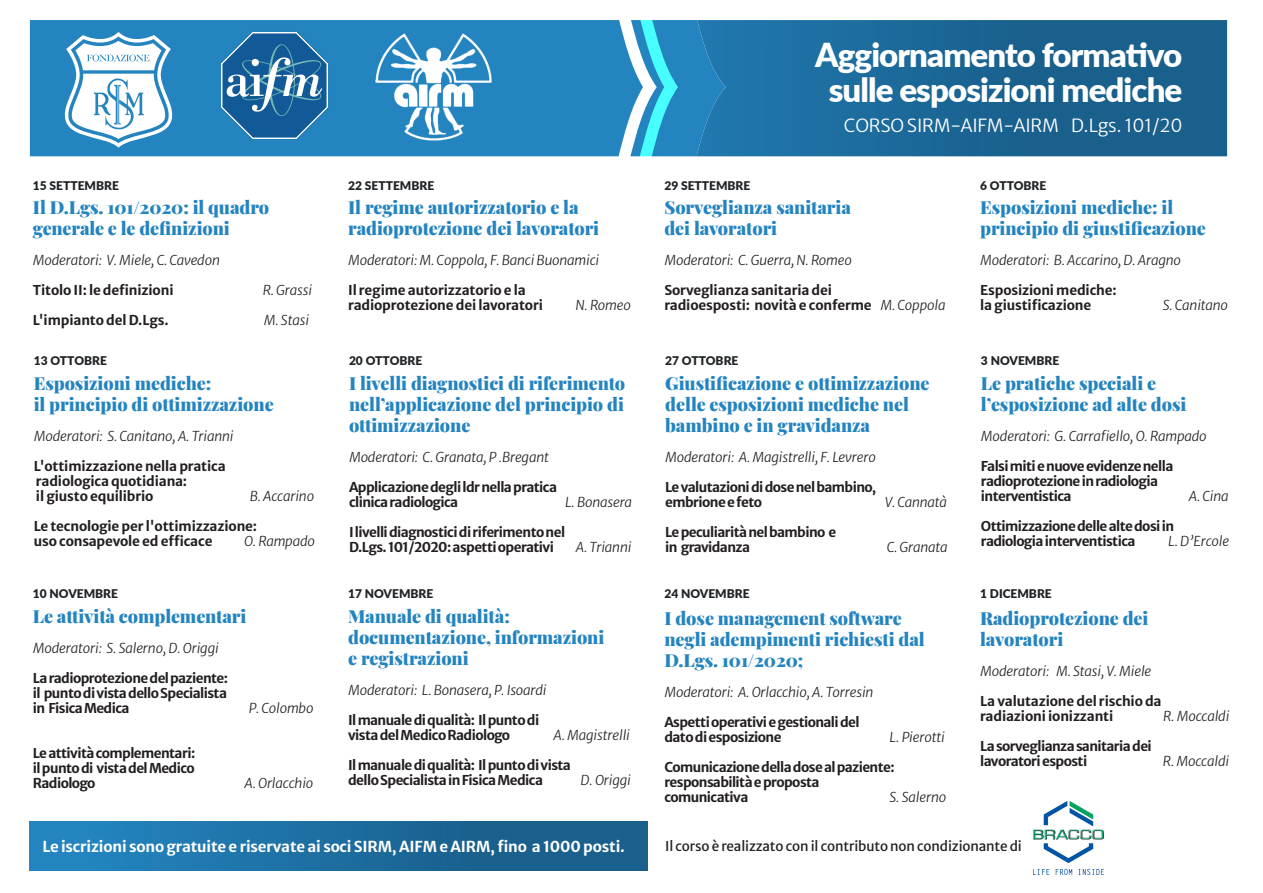
<style>
.page{position:relative;width:1263px;height:893px;background:#fff}
.page>*{position:absolute;margin:0;border:0;box-sizing:border-box;transform-origin:0 0}
.t1{font:900 33px/34.5px "Lato";letter-spacing:-.025em;color:#fff;text-align:center}
.t2{font:900 18px/21px "Playfair Display";letter-spacing:-.005em;color:#2484c0}
.t3{font:300 18px "Merriweather Sans";letter-spacing:-.01em;color:#fff}
.t4{font:700 15px "Merriweather Sans";letter-spacing:-.01em;color:#fff}
.t5{font:700 13.5px/15px "Merriweather Sans";letter-spacing:-.045em;color:#231f20}
.t6{font:italic 300 13.5px "Merriweather Sans";letter-spacing:-.01em;color:#231f20}
.t7{font:700 13.5px/15px "Merriweather Sans";letter-spacing:-.01em;color:#231f20}
.t8{font:13.5px "Merriweather Sans";letter-spacing:-.01em;color:#231f20}
.t9{font:900 12px "Lato";color:#202427}
.s1{font-weight:300;font-style:italic}
</style>
<div class="page">
<div style="left:30px;top:20px;width:667px;height:136px;background:#2484c0"></div>
<svg style="left:697px;top:20px;width:530px;height:136px;background:#1b6798"></svg>
<img style="left:217px;top:29px;width:114px;height:113px">
<svg style="left:617px;top:20px;width:61px;height:137px"></svg>
<svg style="left:54px;top:32px;width:129px;height:116px"></svg>
<div style="left:30px;top:821px;width:617px;height:49px;background:linear-gradient(to right,#2485c1,#175882)"></div>
<img style="left:376px;top:34px;width:115px;height:106px">
<img style="left:1032px;top:801px;width:72px;height:73px">
<h1 class="t1" style="left:815px;top:36px;width:369px">Aggiornamento formativo sulle esposizioni mediche</h1>
<h2 class="t3" style="left:844px;top:110px;width:340px">CORSO SIRM-AIFM-AIRM D.Lgs. 101/20</h2>
<p class="t9" style="left:33px;top:176px;width:88px">15 SETTEMBRE</p>
<p class="t9" style="left:348px;top:176px;width:88px">22 SETTEMBRE</p>
<p class="t9" style="left:664px;top:176px;width:88px">29 SETTEMBRE</p>
<p class="t9" style="left:980px;top:176px;width:68px">6 OTTOBRE</p>
<h2 class="t2" style="left:33px;top:196px;width:238px">Il D.Lgs. 101/2020: il quadro generale e le definizioni</h2>
<p class="t6" style="left:33px;top:248px;width:189px">Moderatori: V. Miele, C. Cavedon</p>
<p class="t7" style="left:33px;top:281px;width:142px">Titolo II: le definizioni</p>
<p class="t6" style="left:263px;top:278px;width:51px">R. Grassi</p>
<p class="t7" style="left:33px;top:311px;width:137px">L'impianto del D.Lgs.</p>
<p class="t6" style="left:264px;top:308px;width:47px">M. Stasi</p>
<h2 class="t2" style="left:348px;top:196px;width:253px">Il regime autorizzatorio e la radioprotezione dei lavoratori</h2>
<p class="t6" style="left:348px;top:248px;width:253px">Moderatori: M. Coppola, F. Banci Buonamici</p>
<p class="t7" style="left:348px;top:281px;width:196px">Il regime autorizzatorio e la radioprotezione dei lavoratori</p>
<h2 class="t2" style="left:664px;top:196px;width:188px">Sorveglianza sanitaria dei lavoratori</h2>
<p class="t6" style="left:664px;top:248px;width:189px">Moderatori: C. Guerra, N. Romeo</p>
<p class="t7" style="left:664px;top:281px;width:283px">Sorveglianza sanitaria dei<br>radioesposti: novità e conferme <span class="s1">M. Coppola</span></p>
<h2 class="t2" style="left:980px;top:196px;width:227px">Esposizioni mediche: il principio di giustificazione</h2>
<p class="t6" style="left:980px;top:248px;width:202px">Moderatori: B. Accarino, D. Aragno</p>
<p class="t7" style="left:980px;top:281px;width:138px">Esposizioni mediche: la giustificazione</p>
<p class="t6" style="left:1163px;top:293px;width:67px">S. Canitano</p>
<p class="t6" style="left:575px;top:293px;width:57px">N. Romeo</p>
<p class="t9" style="left:34px;top:351px;width:75px">13 OTTOBRE</p>
<p class="t9" style="left:349px;top:351px;width:75px">20 OTTOBRE</p>
<p class="t9" style="left:665px;top:351px;width:75px">27 OTTOBRE</p>
<p class="t9" style="left:981px;top:351px;width:80px">3 NOVEMBRE</p>
<h2 class="t2" style="left:34px;top:371px;width:241px">Esposizioni mediche:<br>il principio di ottimizzazione</h2>
<p class="t6" style="left:34px;top:423px;width:201px">Moderatori: S. Canitano, A. Trianni</p>
<p class="t7" style="left:34px;top:457px;width:194px">L'ottimizzazione nella pratica radiologica quotidiana:<br>il giusto equilibrio</p>
<h2 class="t2" style="left:349px;top:371px;width:278px;text-align:justify">I livelli diagnostici di riferimento nell’applicazione del principio di ottimizzazione</h2>
<p class="t6" style="left:349px;top:444px;width:201px">Moderatori: C. Granata, P .Bregant</p>
<p class="t5" style="left:349px;top:478px;width:209px">Applicazione degli ldr nella pratica clinica radiologica</p>
<h2 class="t2" style="left:665px;top:371px;width:266px">Giustificazione e ottimizzazione delle esposizioni mediche nel bambino e in gravidanza</h2>
<p class="t6" style="left:665px;top:444px;width:212px">Moderatori: A. Magistrelli, F. Levrero</p>
<p class="t5" style="left:665px;top:478px;width:213px">Le valutazioni di dose nel bambino, embrione e feto</p>
<h2 class="t2" style="left:981px;top:371px;width:207px">Le pratiche speciali e l’esposizione ad alte dosi</h2>
<p class="t6" style="left:981px;top:423px;width:227px">Moderatori: G. Carrafiello, O. Rampado</p>
<p class="t5" style="left:981px;top:457px;width:194px">Falsi miti e nuove evidenze nella radioprotezione in radiologia interventistica</p>
<p class="t6" style="left:250px;top:483px;width:66px">B. Accarino</p>
<p class="t7" style="left:34px;top:517px;width:225px">Le tecnologie per l'ottimizzazione: uso consapevole ed efficace</p>
<p class="t6" style="left:1189px;top:483px;width:41px">A. Cina</p>
<p class="t6" style="left:885px;top:489px;width:64px">V. Cannatà</p>
<p class="t6" style="left:565px;top:489px;width:69px">L. Bonasera</p>
<p class="t5" style="left:981px;top:517px;width:195px">Ottimizzazione delle alte dosi in radiologia interventistica</p>
<p class="t5" style="left:665px;top:523px;width:173px">Le peculiarità nel bambino e in gravidanza</p>
<p class="t5" style="left:349px;top:523px;width:218px">I livelli diagnostici di riferimento nel<br>D.Lgs. 101/2020: aspetti operativi</p>
<p class="t6" style="left:1168px;top:528px;width:63px">L. D’Ercole</p>
<p class="t6" style="left:244px;top:528px;width:72px">O. Rampado</p>
<p class="t6" style="left:576px;top:534px;width:57px">A. Trianni</p>
<p class="t6" style="left:887px;top:534px;width:62px">C. Granata</p>
<p class="t9" style="left:33px;top:585px;width:87px">10 NOVEMBRE</p>
<p class="t9" style="left:348px;top:585px;width:87px">17 NOVEMBRE</p>
<p class="t9" style="left:664px;top:585px;width:87px">24 NOVEMBRE</p>
<p class="t9" style="left:980px;top:585px;width:73px">1 DICEMBRE</p>
<h2 class="t2" style="left:33px;top:604px;width:215px">Le attività complementari</h2>
<p class="t6" style="left:33px;top:636px;width:187px">Moderatori: S. Salerno, D. Origgi</p>
<p class="t5" style="left:33px;top:669px;width:197px;text-align:justify">La radioprotezione del paziente: il punto di vista dello Specialista in Fisica Medica</p>
<h2 class="t2" style="left:348px;top:604px;width:258px">Manuale di qualità: documentazione, informazioni e registrazioni</h2>
<p class="t6" style="left:348px;top:678px;width:200px">Moderatori: L. Bonasera, P. Isoardi</p>
<p class="t5" style="left:348px;top:711px;width:193px">Il manuale di qualità: Il punto di vista del Medico Radiologo</p>
<h2 class="t2" style="left:980px;top:606px;width:170px">Radioprotezione dei lavoratori</h2>
<p class="t6" style="left:980px;top:658px;width:173px">Moderatori: M. Stasi, V. Miele</p>
<p class="t7" style="left:980px;top:692px;width:183px">La valutazione del rischio da radiazioni ionizzanti</p>
<h2 class="t2" style="left:664px;top:606px;width:262px">I dose management software negli adempimenti richiesti dal<br>D.Lgs. 101/2020;</h2>
<p class="t6" style="left:664px;top:679px;width:211px">Moderatori: A. Orlacchio, A. Torresin</p>
<p class="t5" style="left:664px;top:713px;width:197px">Aspetti operativi e gestionali del dato di esposizione</p>
<p class="t6" style="left:249px;top:696px;width:66px">P. Colombo</p>
<p class="t6" style="left:1163px;top:703px;width:68px">R. Moccaldi</p>
<p class="t6" style="left:553px;top:723px;width:78px">A. Magistrelli</p>
<p class="t5" style="left:348px;top:756px;width:224px">Il manuale di qualità: Il punto di vista dello Specialista in Fisica Medica</p>
<p class="t6" style="left:890px;top:724px;width:57px">L. Pierotti</p>
<p class="t5" style="left:664px;top:758px;width:232px">Comunicazione della dose al paziente: responsabilità e proposta comunicativa</p>
<p class="t5" style="left:980px;top:737px;width:173px">La sorveglianza sanitaria dei lavoratori esposti</p>
<p class="t5" style="left:33px;top:744px;width:164px;text-align:justify">Le attività complementari: il punto di vista del Medico Radiologo</p>
<p class="t6" style="left:1163px;top:748px;width:68px">R. Moccaldi</p>
<p class="t6" style="left:581px;top:768px;width:52px">D. Origgi</p>
<p class="t6" style="left:244px;top:771px;width:70px">A. Orlacchio</p>
<p class="t6" style="left:889px;top:784px;width:58px">S. Salerno</p>
<p class="t4" style="left:42px;top:833px;width:584px">Le iscrizioni sono gratuite e riservate ai soci SIRM, AIFM e AIRM, fino a 1000 posti.</p>
<p class="t8" style="left:665px;top:834px;width:358px">Il corso è realizzato con il contributo non condizionante di</p>
</div>
